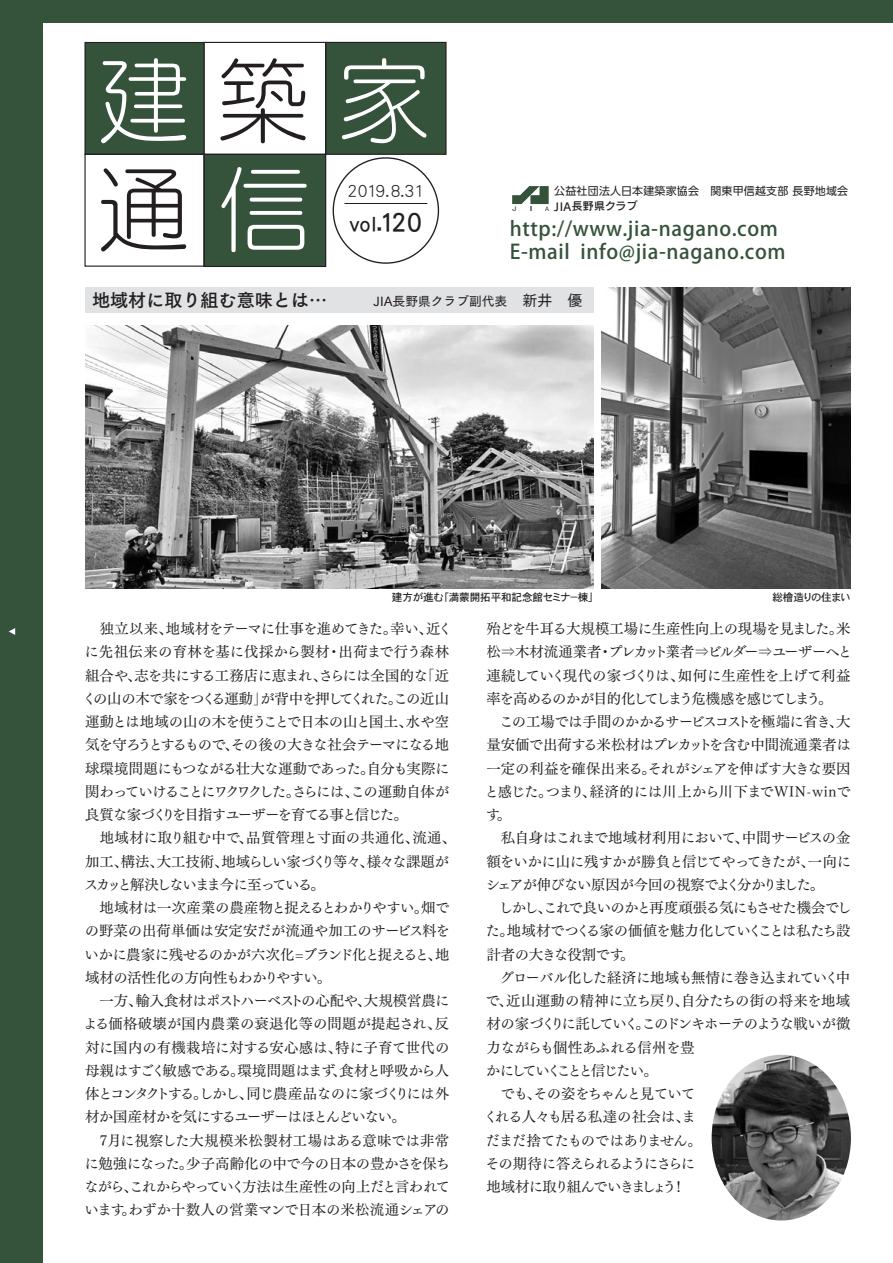
<style>
.page{position:relative;width:893px;height:1263px;background:#fff}
.page>*{position:absolute;margin:0;border:0;box-sizing:border-box;transform-origin:0 0}
.t1{font:94.5px "Seurat CID L";color:#fff}
.t2{font:94.5px "Seurat CID L";color:#231f20}
.t3{font:27px "DF Gothic P Std W5";color:#231f20}
.t4{font:21.3px "DF Gothic P Std W5";color:#231f20}
.t5{font:500 20.1px "Koz Go Pro";letter-spacing:.03em;color:#35523b}
.t6{font:18px "Tsuku Go Pro B";color:#231f20}
.t7{font:17.4px "DF Gothic P Std W3";letter-spacing:-.02em;color:#231f20}
.t8{font:15px "Tsuku Go Pro D";color:#231f20}
.t9{font:14.4px/23.2px "Tsuku Min Pr 5 M";letter-spacing:-.04em;color:#231f20}
.t10{font:14.4px/23.2px "Tsuku Min Pr 5 M";letter-spacing:-.07em;color:#231f20}
.t11{font:14.4px/23.2px "Tsuku Min Pr 5 M";letter-spacing:-.02em;color:#231f20}
.t12{font:14.4px/23.2px "Tsuku Min Pr 5 M";letter-spacing:-.015em;color:#231f20}
.t13{font:14.4px "Tsuku Min Pr 5 M";letter-spacing:.015em;color:#231f20}
.t14{font:14.4px "Tsuku Min Pr 5 M";letter-spacing:-.09em;color:#231f20}
.t15{font:14.4px/23.2px "Tsuku Min Pr 5 M";letter-spacing:-.08em;color:#231f20}
.t16{font:14.4px/23.2px "Tsuku Min Pr 5 M";letter-spacing:-.085em;color:#231f20}
.t17{font:14.4px/23.2px "Tsuku Min Pr 5 M";letter-spacing:-.095em;color:#231f20}
.t18{font:14.4px "Tsuku Min Pr 5 M";letter-spacing:.025em;color:#231f20}
.t19{font:14.4px/23.2px "Tsuku Min Pr 5 M";letter-spacing:.03em;color:#231f20}
.t20{font:14.4px "Tsuku Min Pr 5 M";letter-spacing:.01em;color:#231f20}
.t21{font:14.4px/23.2px "Tsuku Min Pr 5 M";letter-spacing:-.125em;color:#231f20}
.t22{font:14.4px "Tsuku Min Pr 5 M";letter-spacing:-.01em;color:#231f20}
.t23{font:14.4px "Tsuku Min Pr 5 M";letter-spacing:-.075em;color:#231f20}
.t24{font:14.4px "Tsuku Min Pr 5 M";letter-spacing:-.12em;color:#231f20}
.t25{font:14.4px "Tsuku Min Pr 5 M";letter-spacing:-.145em;color:#231f20}
.t26{font:14.4px "Tsuku Min Pr 5 M";color:#231f20}
.t27{font:12.75px "Tsuku Go Pro D";color:#231f20}
.t28{font:10.95px "UD Shin Go Pro";letter-spacing:.02em;color:#231f20}
.t29{font:10.95px "Rodin Pro DB";letter-spacing:.02em;color:#231f20}
.t30{font:10.65px "DFHS Gothic Std W5";letter-spacing:-.015em;color:#231f20}
.t31{font:10.65px "DFHS Gothic Std W5";letter-spacing:-.07em;color:#231f20}
.s1{color:#231f20}
.s2{color:#fff}
</style>
<div class="page">
<div style="left:85px;top:287px;width:508px;height:26px;background:#e1e2e4"></div>
<img style="left:712px;top:1055px;width:139px;height:165px">
<img style="left:85px;top:326px;width:509px;height:263px">
<img style="left:602px;top:287px;width:248px;height:301px">
<div style="left:41px;top:0;width:852px;height:23px;background:#35523b"></div>
<div style="left:0;top:0;width:43px;height:1263px;background:#35523b"></div>
<svg style="left:9px;top:628px;width:6px;height:7px"></svg>
<div style="left:326px;top:42px;width:120px;height:112px;background:#35523b"></div>
<div style="left:325px;top:42px;width:122px;height:113px;border:1px solid #231f20"></div>
<div style="left:204px;top:154px;width:122px;height:112px;background:#35523b"></div>
<div style="left:203px;top:154px;width:123px;height:113px;border:1px solid #231f20"></div>
<div style="left:203px;top:42px;width:123px;height:113px;border:1px solid #231f20"></div>
<div style="left:85px;top:43px;width:119px;height:111px;background:#35523b"></div>
<div style="left:84px;top:42px;width:121px;height:113px;border:1px solid #231f20"></div>
<div style="left:84px;top:154px;width:121px;height:113px;border:1px solid #231f20"></div>
<svg style="left:512px;top:186px;width:37px;height:25px"></svg>
<hr style="left:344px;top:203px;width:83px;height:1px;background:#231f20">
<h1 class="t1" style="left:96px;top:42px;width:337px">建<span class="s1">築</span>家</h1>
<h1 class="t2" style="left:96px;top:150px;width:216px">通<span class="s2">信</span></h1>
<p class="t7" style="left:347px;top:181px;width:78px">2019.8.31</p>
<h2 class="t3" style="left:376px;top:207px;width:48px">.120</h2>
<h3 class="t4" style="left:350px;top:212px;width:29px">vol</h3>
<p class="t28" style="left:554px;top:182px;width:295px">公益社団法人日本建築家協会　関東甲信越支部長野地域会</p>
<p class="t29" style="left:554px;top:198px;width:85px">JIA長野県クラブ</p>
<h3 class="t5" style="left:510px;top:215px;width:270px">http://www.jia-nagano.com</h3>
<h3 class="t5" style="left:510px;top:239px;width:61px">-E mail</h3>
<h3 class="t5" style="left:581px;top:239px;width:206px">info@jia-nagano.com</h3>
<p class="t6" style="left:92px;top:285px;width:236px">地域材に取り組む意味とは…</p>
<p class="t8" style="left:507px;top:288px;width:76px">　新井　優</p>
<p class="t27" style="left:374px;top:291px;width:135px">JIA長野県クラブ副代表</p>
<p class="t30" style="left:439px;top:592px;width:134px">「満蒙開拓平和記念館セミナ</p>
<p class="t30" style="left:392px;top:592px;width:54px">建方が進む</p>
<p class="t30" style="left:578px;top:592px;width:22px">棟」</p>
<p class="t30" style="left:569px;top:592px;width:12px">－</p>
<p class="t31" style="left:772px;top:592px;width:80px">総檜造りの住まい</p>
<p class="t9" style="left:166px;top:615px;width:233px">地域材をテーマに仕事を進めてきた。</p>
<p class="t9" style="left:390px;top:615px;width:44px">幸い、</p>
<p class="t9" style="left:85px;top:615px;width:89px">　独立以来、</p>
<p class="t9" style="left:426px;top:615px;width:28px">近く</p>
<p class="t13" style="left:84px;top:639px;width:247px">に先祖伝来の育林を基に伐採から製材</p>
<p class="t10" style="left:339px;top:639px;width:112px">出荷まで行う森林</p>
<p class="t9" style="left:327px;top:639px;width:16px">・</p>
<p class="t9" style="left:85px;top:662px;width:244px">組合や志を共にする工務店に恵まれ、</p>
<p class="t9" style="left:127px;top:662px;width:16px">、</p>
<p class="t9" style="left:260px;top:685px;width:191px">が背中を押してくれたこの近山</p>
<p class="t9" style="left:420px;top:662px;width:30px">「近</p>
<p class="t9" style="left:319px;top:662px;width:110px">さらには全国的な</p>
<p class="t9" style="left:82px;top:685px;width:187px">くの山の木で家をつくる運動」</p>
<p class="t9" style="left:388px;top:685px;width:16px">。</p>
<p class="t9" style="left:85px;top:708px;width:366px">運動とは地域の山の木を使うことで日本の山と国土、<br>気を守ろうとするものでその後の大きな社会テーマになる地</p>
<p class="t9" style="left:85px;top:732px;width:366px;text-indent:139px">、<br>球環境問題にもつながる壮大な運動であった自分も実際に</p>
<p class="t9" style="left:406px;top:708px;width:45px">水や空</p>
<p class="t17" style="left:85px;top:755px;width:365px;text-indent:275px">。<br>関わっていけることにワクワクしたさらにはこの運動自体が</p>
<p class="t9" style="left:344px;top:778px;width:16px">、</p>
<p class="t10" style="left:85px;top:778px;width:324px;text-indent:201px">。<br>良質な家づくりを目指すユーザーを育てる事と信じた。</p>
<p class="t20" style="left:85px;top:825px;width:336px">　地域材に取り組む中で品質管理と寸面の共通化、</p>
<p class="t15" style="left:221px;top:825px;width:229px;text-indent:17px">、<br>地域らしい家づくり等々様々な課題が</p>
<p class="t9" style="left:360px;top:848px;width:16px">、</p>
<p class="t9" style="left:412px;top:825px;width:45px">流通、</p>
<p class="t9" style="left:121px;top:848px;width:45px">構法、</p>
<p class="t9" style="left:157px;top:848px;width:73px">大工技術、</p>
<p class="t21" style="left:84px;top:848px;width:242px">加工、<br>スカッと解決しないまま今に至っている。</p>
<p class="t11" style="left:85px;top:894px;width:367px">　地域材は一次産業の農産物と捉えるとわかりやすい。<br>の野菜の出荷単価は安定安だが流通や加工のサービス料をいかに農家に残せるのかが六次化=ブランド化と捉えると地、域材の活性化の方向性もわかりやすい。</p>
<p class="t9" style="left:135px;top:987px;width:316px">輸入食材はポストハーベストの心配や大規模営農に</p>
<p class="t9" style="left:357px;top:987px;width:16px">、</p>
<p class="t9" style="left:421px;top:894px;width:30px">畑で</p>
<p class="t9" style="left:85px;top:987px;width:59px">　一方、</p>
<p class="t18" style="left:83px;top:1011px;width:367px">よる価格破壊が国内農業の衰退化等の問題が提起され反、</p>
<p class="t12" style="left:335px;top:1034px;width:116px">特に子育て世代の</p>
<p class="t12" style="left:85px;top:1034px;width:365px">対に国内の有機栽培に対する安心感は、<br>母親はすごく敏感である環境問題はまず食材と呼吸から人</p>
<p class="t9" style="left:332px;top:1057px;width:16px">、</p>
<p class="t9" style="left:230px;top:1057px;width:16px">。</p>
<p class="t9" style="left:247px;top:1080px;width:204px">同じ農産品なのに家づくりには外</p>
<p class="t25" style="left:85px;top:1081px;width:170px">体とコンタクトするしかし、</p>
<p class="t9" style="left:193px;top:1080px;width:16px">。</p>
<p class="t10" style="left:85px;top:1104px;width:322px">材か国産材かを気にするユーザーはほとんどいない。</p>
<p class="t13" style="left:85px;top:1127px;width:366px">　7月に視察した大規模米松製材工場はある意味では非常</p>
<p class="t22" style="left:186px;top:1151px;width:265px">少子高齢化の中で今の日本の豊かさを保ち</p>
<p class="t9" style="left:84px;top:1150px;width:367px">に勉強になった。<br>ながらこれからやっていく方法は生産性の向上だと言われて</p>
<p class="t12" style="left:85px;top:1173px;width:366px;text-indent:39px">、<br>いますわずか十数人の営業マンで日本の米松流通シェアの</p>
<p class="t9" style="left:122px;top:1197px;width:16px">。</p>
<p class="t9" style="left:486px;top:615px;width:367px;text-align:right">殆どを牛耳る大規模工場に生産性向上の現場を見ました米。プレカット業者⇒ビルダー⇒ユーザーへと</p>
<p class="t9" style="left:486px;top:639px;width:117px">松⇒木材流通業者</p>
<p class="t9" style="left:598px;top:639px;width:16px">・</p>
<p class="t26" style="left:678px;top:662px;width:174px">如何に生産性を上げて利益</p>
<p class="t14" style="left:486px;top:662px;width:200px">連続していく現代の家づくりは、</p>
<p class="t14" style="left:486px;top:685px;width:336px">率を高めるのかが目的化してしまう危機感を感じてしまう</p>
<p class="t9" style="left:818px;top:685px;width:16px">。</p>
<p class="t9" style="left:486px;top:708px;width:366px">　この工場では手間のかかるサービスコストを極端に省き<br>量安価で出荷する米松材はプレカットを含む中間流通業者は一定の利益を確保出来るそれがシェアを伸ばす大きな要因</p>
<p class="t9" style="left:829px;top:708px;width:23px">大、</p>
<p class="t19" style="left:546px;top:755px;width:307px;text-indent:96px">。<br>つまり経済的には川上から川下までWIN-winで</p>
<p class="t9" style="left:582px;top:778px;width:16px">、</p>
<p class="t9" style="left:497px;top:778px;width:57px;text-indent:-12px">と感じた。。</p>
<p class="t9" style="left:486px;top:801px;width:366px">す<br>　私自身はこれまで地域材利用において中間サービスの金</p>
<p class="t9" style="left:734px;top:825px;width:16px">、</p>
<p class="t9" style="left:808px;top:848px;width:45px">一向に</p>
<p class="t9" style="left:486px;top:848px;width:367px">額をいかに山に残すかが勝負と信じてやってきたが、<br>シェアが伸びない原因が今回の視察でよく分かりました。<br>　しかしこれで良いのかと再度頑張る気にもさせた機会でし</p>
<p class="t9" style="left:507px;top:894px;width:345px;text-indent:31px">、<br>地域材でつくる家の価値を魅力化していくことは私たち設</p>
<p class="t9" style="left:486px;top:918px;width:30px">た。</p>
<p class="t9" style="left:486px;top:941px;width:366px">計者の大きな役割です<br>　グローバル化した経済に地域も無情に巻き込まれていく中で近山運動の精神に立ち戻り自分たちの街の将来を地域</p>
<p class="t9" style="left:674px;top:987px;width:16px">、</p>
<p class="t9" style="left:620px;top:941px;width:16px">。</p>
<p class="t16" style="left:486px;top:987px;width:366px;text-indent:12px">、<br>材の家づくりに託していくこのドンキホーテのような戦いが微</p>
<p class="t10" style="left:486px;top:1011px;width:211px;text-indent:150px">。<br>力ながらも個性あふれる信州を豊かにしていくことと信じたい。<br>　でもその姿をちゃんと見ていて</p>
<p class="t9" style="left:527px;top:1080px;width:16px">、</p>
<p class="t9" style="left:483px;top:1104px;width:214px">くれる人々も居る私達の社会はま、</p>
<p class="t23" style="left:486px;top:1127px;width:218px">だまだ捨てたものではありません。</p>
<p class="t15" style="left:485px;top:1150px;width:212px">その期待に答えられるようにさらに</p>
<p class="t9" style="left:672px;top:1173px;width:16px">!</p>
<p class="t24" style="left:486px;top:1174px;width:192px">地域材に取り組んでいきましょう</p>
</div>
